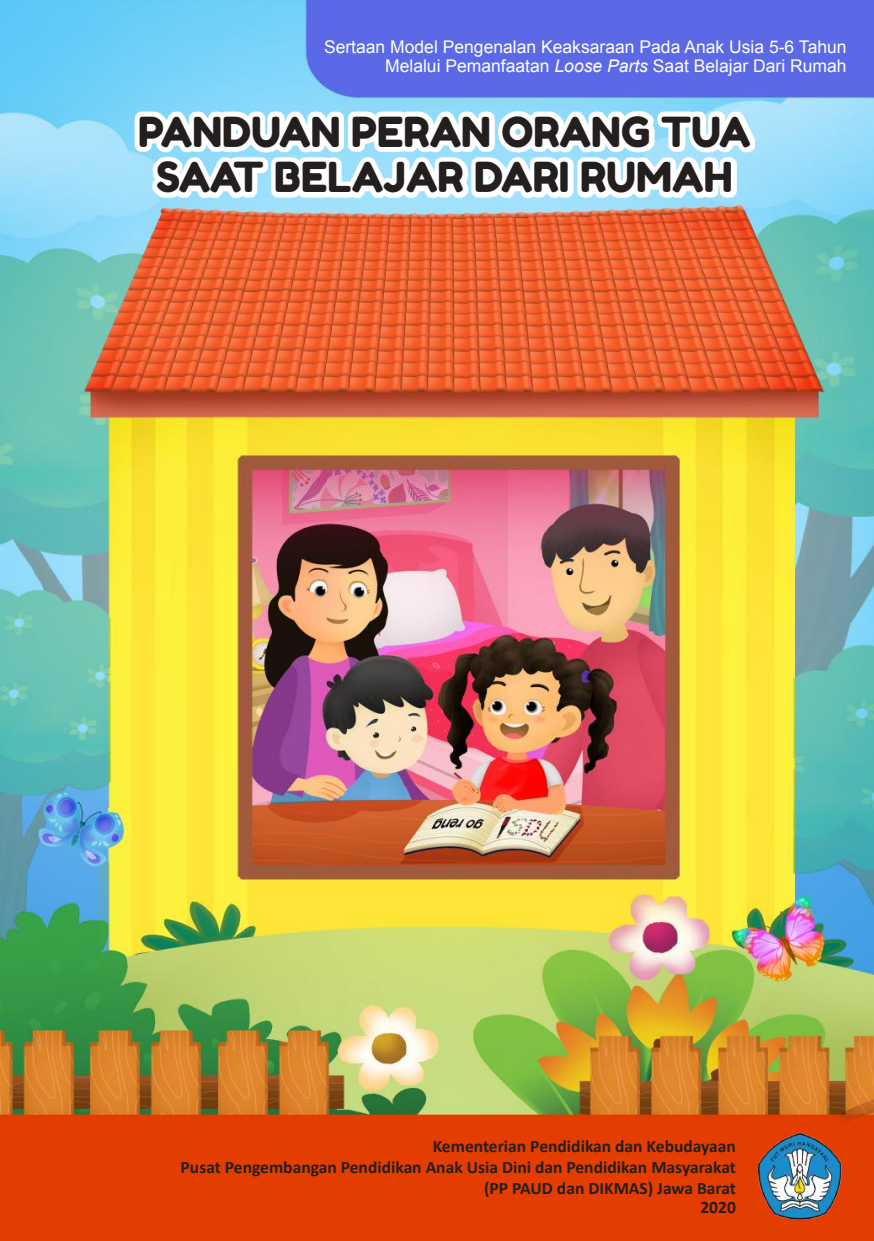
<style>
.page{position:relative;width:874px;height:1241px;background:#fff}
.page>*{position:absolute;margin:0;border:0;box-sizing:border-box;transform-origin:0 0}
.t1{font:41.3px/45.5px "Fredoka One";color:#241f1f;text-align:center}
.t2{font:700 17.5px/21px "Calibri";color:#241f1f;text-align:right}
.t3{font:17.5px/19.2px "Arial";color:#fff;text-align:right}
.s1{font-style:italic}
</style>
<div class="page">
<img style="left:0;top:0;width:873px;height:1240px">
<svg style="left:135px;top:111px;width:619px;height:87px"></svg>
<img style="left:753px;top:1130px;width:92px;height:91px">
<p class="t3" style="left:324px;top:37px;width:524px">Sertaan Model Pengenalan Keaksaraan Pada Anak Usia 5-6 Tahun<br>Melalui Pemanfaatan <span class="s1">Loose Parts</span> Saat Belajar Dari Rumah</p>
<h1 class="t1" style="left:138px;top:109px;width:614px">PANDUAN PERAN ORANG TUA<br>SAAT BELAJAR DARI RUMAH</h1>
<p class="t2" style="left:180px;top:1134px;width:556px">Kementerian Pendidikan dan Kebudayaan<br>Pusat Pengembangan Pendidikan Anak Usia Dini dan Pendidikan Masyarakat (PP PAUD dan DIKMAS) Jawa Barat</p>
<p class="t2" style="left:700px;top:1196px;width:37px">2020</p>
</div>
